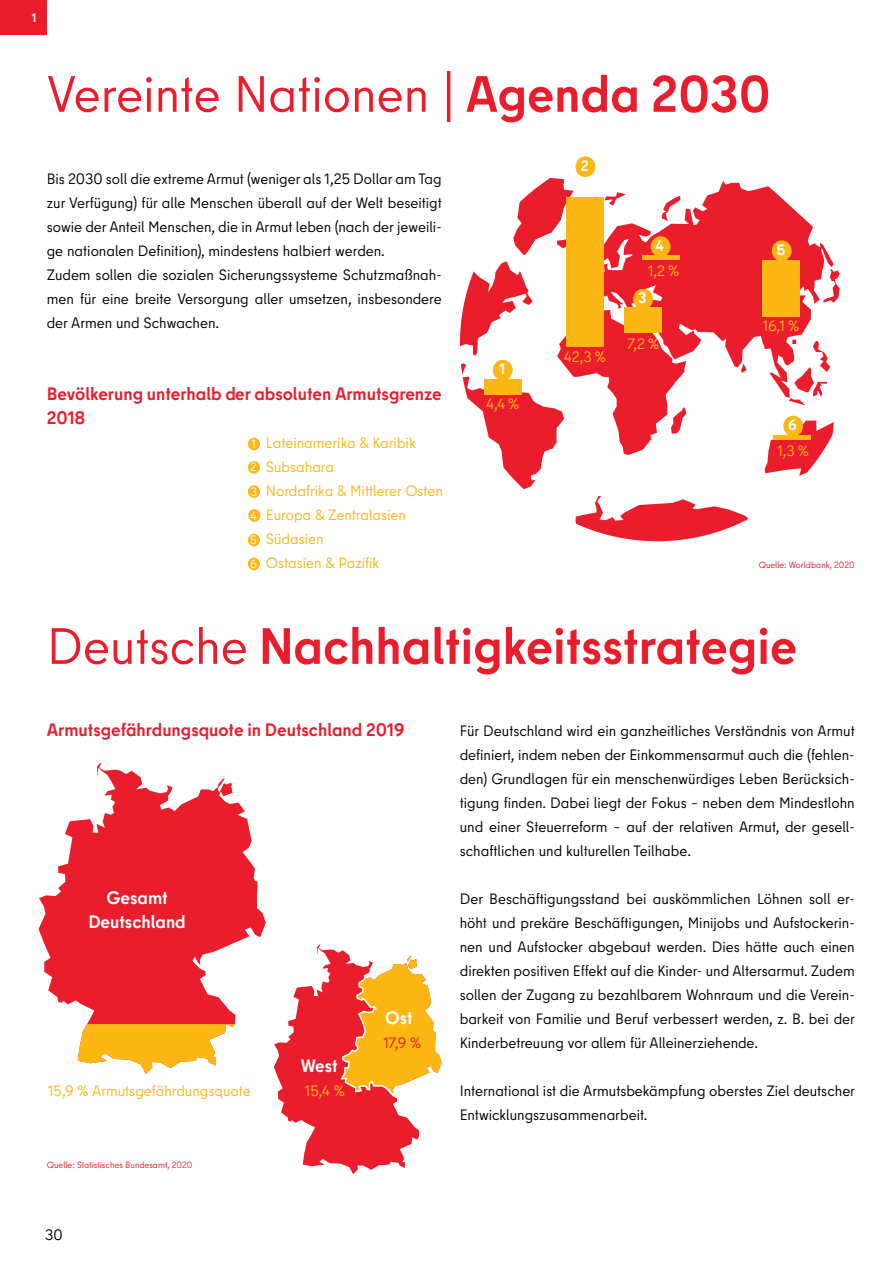
<style>
.page{position:relative;width:893px;height:1263px;background:#fff}
.page>*{position:absolute;margin:0;border:0;box-sizing:border-box;transform-origin:0 0}
.t1{font:700 51px "Berlin Type";color:#ea1d2d}
.t2{font:51px "Berlin Type";color:#ea1d2d}
.t3{font:700 18px/24px "Berlin Type";color:#ea1d2d}
.t4{font:700 18px/24px "Berlin Type";color:#fff;text-align:center}
.t5{font:15px/24px "Berlin Type";color:#000;text-align:justify}
.t6{font:15px/24px "Berlin Type";color:#fdb714}
.t7{font:700 15px "Berlin Type";color:#fff}
.t8{font:15px "Berlin Type";color:#ea1d2d}
.t9{font:12px/24.2px "Berlin Type";color:#fff}
.t10{font:700 12px "Berlin Type";color:#fff}
.t11{font:9px "Berlin Type";color:#ea1d2d}
.s1{font-weight:700}
.s2{font-weight:400}
</style>
<div class="page">
<div style="left:0;top:0;width:47px;height:35px;background:#ea1d2d"></div>
<svg style="left:39px;top:763px;width:227px;height:311px;fill:#ea1d2d"></svg>
<svg style="left:78px;top:1024px;width:157px;height:49px"></svg>
<svg style="left:274px;top:945px;width:168px;height:229px"></svg>
<svg style="left:460px;top:178px;width:380px;height:363px"></svg>
<div style="left:566px;top:197px;width:37px;height:150px;background:#fdb714"></div>
<div style="left:762px;top:260px;width:37px;height:57px;background:#fdb714"></div>
<div style="left:625px;top:307px;width:37px;height:26px;background:#fdb714"></div>
<div style="left:484px;top:379px;width:37px;height:15px;background:#fdb714"></div>
<hr style="left:643px;top:256px;width:37px;height:4px;background:#fdb714">
<div style="left:774px;top:435px;width:37px;height:5px;background:#fdb714"></div>
<div style="left:493px;top:360px;width:20px;height:20px;background:#fdb714;border-radius:50%"></div>
<div style="left:576px;top:156px;width:19px;height:21px;background:#fdb714;border-radius:50%"></div>
<div style="left:651px;top:236px;width:19px;height:21px;background:#fdb714;border-radius:50%"></div>
<div style="left:772px;top:240px;width:20px;height:21px;background:#fdb714;border-radius:50%"></div>
<div style="left:783px;top:416px;width:20px;height:20px;background:#fdb714;border-radius:50%"></div>
<div style="left:633px;top:289px;width:20px;height:20px;background:#fdb714;border-radius:50%"></div>
<div style="left:248px;top:438px;width:12px;height:12px;background:#fdb714;border-radius:50%"></div>
<div style="left:248px;top:461px;width:12px;height:13px;background:#fdb714;border-radius:50%"></div>
<div style="left:248px;top:485px;width:12px;height:13px;background:#fdb714;border-radius:50%"></div>
<div style="left:248px;top:509px;width:12px;height:13px;background:#fdb714;border-radius:50%"></div>
<div style="left:248px;top:534px;width:12px;height:12px;background:#fdb714;border-radius:50%"></div>
<div style="left:248px;top:558px;width:12px;height:12px;background:#fdb714;border-radius:50%"></div>
<p class="t10" style="left:32px;top:10px;width:6px">1</p>
<h1 class="t2" style="left:47px;top:62px;width:725px">Vereinte Nationen | <span class="s1">Agenda 2030</span></h1>
<p class="t5" style="left:47px;top:167px;width:396px;text-align:left">Bis 2030 soll die extreme Armut (weniger als 1,25 Dollar am Tag zur Verfügung) für alle Menschen überall auf der Welt beseitigt sowie der Anteil Menschen, die in Armut leben (nach der jeweili&shy;ge nationalen Definition), mindestens halbiert werden.<br>Zudem sollen die sozialen Sicherungssysteme Schutzmaßnah&shy;men für eine breite Versorgung aller umsetzen, insbesondere der Armen und Schwachen.</p>
<p class="t3" style="left:47px;top:382px;width:396px">Bevölkerung unterhalb der absoluten Armutsgrenze<br>2018</p>
<p class="t7" style="left:499px;top:360px;width:7px">1</p>
<p class="t6" style="left:486px;top:392px;width:35px">4,4 %</p>
<p class="t7" style="left:581px;top:156px;width:10px">2</p>
<p class="t6" style="left:564px;top:345px;width:44px">42,3 %</p>
<p class="t7" style="left:656px;top:236px;width:10px">4</p>
<p class="t7" style="left:777px;top:240px;width:10px">5</p>
<p class="t6" style="left:648px;top:259px;width:33px">1,2 %</p>
<p class="t7" style="left:638px;top:288px;width:10px">3</p>
<p class="t6" style="left:627px;top:332px;width:33px">7,2 %</p>
<p class="t6" style="left:763px;top:314px;width:38px">16,1 %</p>
<p class="t7" style="left:788px;top:415px;width:10px">6</p>
<p class="t6" style="left:266px;top:431px;width:179px">Lateinamerika &amp; Karibik<br>Subsahara<br>Nordafrika &amp; Mittlerer Osten<br>Europa &amp; Zentralasien<br>Südasien<br>Ostasien &amp; Pazifik</p>
<p class="t9" style="left:251px;top:432px;width:8px;line-height:23.4px">1<br>2</p>
<p class="t9" style="left:250px;top:480px;width:8px;text-align:justify">3<br>4<br>5</p>
<p class="t9" style="left:250px;top:551px;width:8px">6</p>
<p class="t11" style="left:759px;top:559px;width:98px">Quelle: Worldbank, 2020</p>
<p class="t6" style="left:777px;top:438px;width:33px">1,3 %</p>
<h1 class="t1" style="left:47px;top:613px;width:752px"><span class="s2">Deutsche</span> Nachhaltigkeitsstrategie</h1>
<p class="t3" style="left:47px;top:718px;width:359px">Armutsgefährdungsquote in Deutschland 2019</p>
<p class="t4" style="left:88px;top:886px;width:99px">Gesamt<br>Deutschland</p>
<p class="t6" style="left:48px;top:1079px;width:204px">15,9 % Armutsgefährdungsquote</p>
<p class="t11" style="left:47px;top:1159px;width:147px">Quelle: Statistisches Bundesamt, 2020</p>
<p class="t4" style="left:301px;top:1054px;width:38px">West</p>
<p class="t6" style="left:305px;top:1079px;width:41px">15,4 %</p>
<p class="t4" style="left:385px;top:1006px;width:29px">Ost</p>
<p class="t8" style="left:383px;top:1033px;width:39px">17,9 %</p>
<p class="t5" style="left:460px;top:719px;width:396px">Für Deutschland wird ein ganzheitliches Verständnis von Armut definiert, indem neben der Einkommensarmut auch die (fehlen&shy;den) Grundlagen für ein menschenwürdiges Leben Berücksich&shy;tigung finden. Dabei liegt der Fokus – neben dem Mindestlohn und einer Steuerreform – auf der relativen Armut, der gesell&shy;schaftlichen und kulturellen Teilhabe.</p>
<p class="t5" style="left:460px;top:887px;width:397px">Der Beschäftigungsstand bei auskömmlichen Löhnen soll er&shy;höht und prekäre Beschäftigungen, Minijobs und Aufstockerin&shy;nen und Aufstocker abgebaut werden. Dies hätte auch einen direkten positiven Effekt auf die Kinder- und Altersarmut. Zudem sollen der Zugang zu bezahlbarem Wohnraum und die Verein&shy;barkeit von Familie und Beruf verbessert werden, z. B. bei der Kinderbetreuung vor allem für Alleinerziehende.</p>
<p class="t5" style="left:460px;top:1079px;width:397px">International ist die Armutsbekämpfung oberstes Ziel deutscher<br>Entwicklungszusammenarbeit.</p>
<p class="t5" style="left:45px;top:1223px;width:19px">30</p>
</div>
